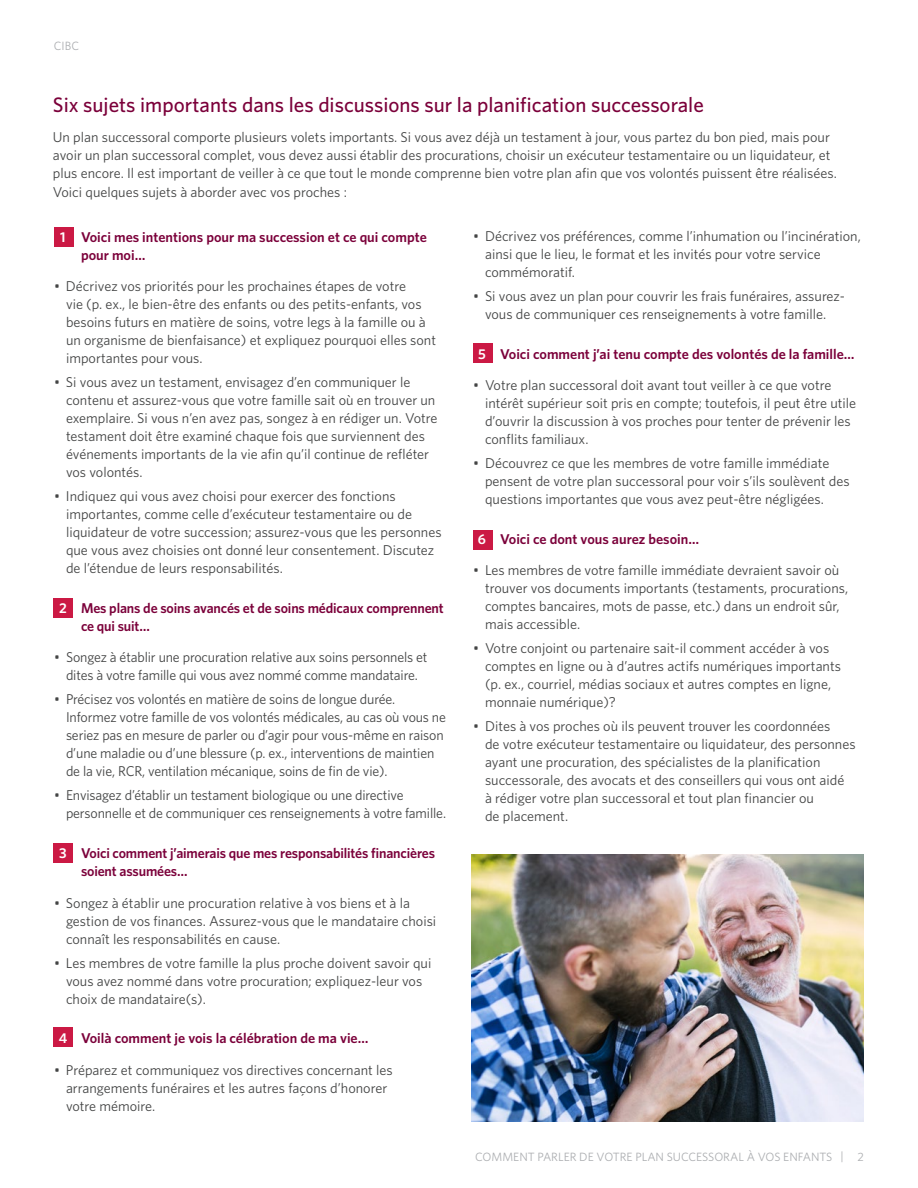
<style>
.page{position:relative;width:918px;height:1188px;background:#fff}
.page>*{position:absolute;margin:0;border:0;box-sizing:border-box;transform-origin:0 0}
.Subheader_H3{font:500 21px "Whitney";color:#7b003a}
.Body_P{font:14.25px/18px "Whitney";color:#434444}
.Body_P-2{font:600 14.25px/18px "Whitney";letter-spacing:-.01em;color:#7b003a}
.t1{font:12px "Whitney";color:#acaeb1}
.s1{color:#fff}
.s2{font-weight:600;color:#fff}
</style>
<div class="page">
<div style="left:473px;top:343px;width:20px;height:20px;background:#cb1944"></div>
<div style="left:53px;top:1027px;width:20px;height:20px;background:#cb1944"></div>
<div style="left:473px;top:530px;width:20px;height:19px;background:#cb1944"></div>
<div style="left:54px;top:227px;width:20px;height:19px;background:#cb1944"></div>
<div style="left:53px;top:598px;width:20px;height:19px;background:#cb1944"></div>
<div style="left:53px;top:843px;width:20px;height:20px;background:#cb1944"></div>
<img style="left:472px;top:854px;width:392px;height:267px">
<p class="t1" style="left:54px;top:38px;width:27px">CIBC</p>
<h3 class="Subheader_H3" style="left:53px;top:91px;width:652px">Six sujets importants dans les discussions sur la planification successorale</h3>
<p class="Body_P" style="left:53px;top:128px;width:785px">Un plan successoral comporte plusieurs volets importants. Si vous avez déjà un testament à jour, vous partez du bon pied, mais pour avoir un plan successoral complet, vous devez aussi établir des procurations, choisir un exécuteur testamentaire ou un liquidateur, et plus encore. Il est important de veiller à ce que tout le monde comprenne bien votre plan afin que vos volontés puissent être réalisées.</p>
<p class="Body_P" style="left:53px;top:183px;width:295px">Voici quelques sujets à aborder avec vos proches :</p>
<p class="Body_P-2" style="left:81px;top:227px;width:347px;text-indent:-21px"><span class="s1">1</span> Voici mes intentions pour ma succession et ce qui compte pour moi…</p>
<p class="Body_P" style="left:66px;top:277px;width:372px;text-indent:-12px">• Décrivez vos priorités pour les prochaines étapes de votre<br>vie (p. ex., le bien-être des enfants ou des petits-enfants, vos besoins futurs en matière de soins, votre legs à la famille ou à un organisme de bienfaisance) et expliquez pourquoi elles sont importantes pour vous.</p>
<p class="Body_P" style="left:66px;top:373px;width:373px;text-indent:-12px">• Si vous avez un testament, envisagez d’en communiquer le contenu et assurez-vous que votre famille sait où en trouver un exemplaire. Si vous n’en avez pas, songez à en rédiger un. Votre testament doit être examiné chaque fois que surviennent des événements importants de la vie afin qu’il continue de refléter vos volontés.</p>
<p class="Body_P" style="left:66px;top:487px;width:377px;text-indent:-12px">• Indiquez qui vous avez choisi pour exercer des fonctions importantes, comme celle d’exécuteur testamentaire ou de liquidateur de votre succession; assurez-vous que les personnes que vous avez choisies ont donné leur consentement. Discutez de l’étendue de leurs responsabilités.</p>
<p class="Body_P-2" style="left:81px;top:599px;width:364px;text-indent:-22px"><span class="s1">2</span> Mes plans de soins avancés et de soins médicaux comprennent ce qui suit…</p>
<p class="Body_P" style="left:54px;top:648px;width:375px;text-align:center">• Songez à établir une procuration relative aux soins personnels et dites à votre famille qui vous avez nommé comme mandataire.</p>
<p class="Body_P" style="left:66px;top:690px;width:382px;text-indent:-12px">• Précisez vos volontés en matière de soins de longue durée.<br>Informez votre famille de vos volontés médicales, au cas où vous ne seriez pas en mesure de parler ou d’agir pour vous-même en raison d’une maladie ou d’une blessure (p. ex., interventions de maintien de la vie, RCR, ventilation mécanique, soins de fin de vie).</p>
<p class="Body_P" style="left:66px;top:786px;width:382px;text-indent:-12px">• Envisagez d’établir un testament biologique ou une directive personnelle et de communiquer ces renseignements à votre famille.</p>
<p class="Body_P-2" style="left:81px;top:844px;width:356px;text-indent:-22px"><span class="s1">3</span> Voici comment j’aimerais que mes responsabilités financières soient assumées…</p>
<p class="Body_P" style="left:66px;top:893px;width:372px;text-indent:-12px">• Songez à établir une procuration relative à vos biens et à la gestion de vos finances. Assurez-vous que le mandataire choisi connaît les responsabilités en cause.</p>
<p class="Body_P" style="left:66px;top:953px;width:367px;text-indent:-12px">• Les membres de votre famille la plus proche doivent savoir qui vous avez nommé dans votre procuration; expliquez-leur vos choix de mandataire(s).</p>
<p class="Body_P-2" style="left:59px;top:1029px;width:311px"><span class="s1">4</span> Voilà comment je vois la célébration de ma vie…</p>
<p class="Body_P" style="left:66px;top:1060px;width:328px;text-indent:-12px">• Préparez et communiquez vos directives concernant les arrangements funéraires et les autres façons d’honorer votre mémoire.</p>
<p class="Body_P" style="left:485px;top:227px;width:377px;text-indent:-12px">• Décrivez vos préférences, comme l’inhumation ou l’incinération, ainsi que le lieu, le format et les invités pour votre service commémoratif.</p>
<p class="Body_P" style="left:473px;top:287px;width:374px;text-align:center">• Si vous avez un plan pour couvrir les frais funéraires, assurez&shy;vous de communiquer ces renseignements à votre famille.</p>
<p class="Body_P-2" style="left:478px;top:344px;width:378px"><span class="s1">5</span> Voici comment j’ai tenu compte des volontés de la famille…</p>
<p class="Body_P" style="left:485px;top:376px;width:373px;text-indent:-12px">• Votre plan successoral doit avant tout veiller à ce que votre intérêt supérieur soit pris en compte; toutefois, il peut être utile d’ouvrir la discussion à vos proches pour tenter de prévenir les conflits familiaux.</p>
<p class="Body_P" style="left:485px;top:454px;width:366px;text-indent:-12px">• Découvrez ce que les membres de votre famille immédiate pensent de votre plan successoral pour voir s’ils soulèvent des questions importantes que vous avez peut-être négligées.</p>
<p class="Body_P-2" style="left:478px;top:530px;width:223px"><span class="s1">6</span> Voici ce dont vous aurez besoin…</p>
<p class="Body_P" style="left:485px;top:561px;width:365px;text-indent:-12px">• Les membres de votre famille immédiate devraient savoir où trouver vos documents importants (testaments, procurations, comptes bancaires, mots de passe, etc.) dans un endroit sûr, mais accessible.</p>
<p class="Body_P" style="left:485px;top:639px;width:358px;text-indent:-12px">• Votre conjoint ou partenaire sait-il comment accéder à vos comptes en ligne ou à d’autres actifs numériques importants (p. ex., courriel, médias sociaux et autres comptes en ligne, monnaie numérique)?</p>
<p class="Body_P" style="left:485px;top:717px;width:372px;text-indent:-12px">• Dites à vos proches où ils peuvent trouver les coordonnées<br>de votre exécuteur testamentaire ou liquidateur, des personnes ayant une procuration, des spécialistes de la planification successorale, des avocats et des conseillers qui vous ont aidé<br>à rédiger votre plan successoral et tout plan financier ou<br>de placement.<span class="s2">2</span></p>
<p class="t1" style="left:475px;top:1149px;width:390px">COMMENT PARLER DE VOTRE PLAN SUCCESSORAL À VOS ENFANTS | 2</p>
</div>
